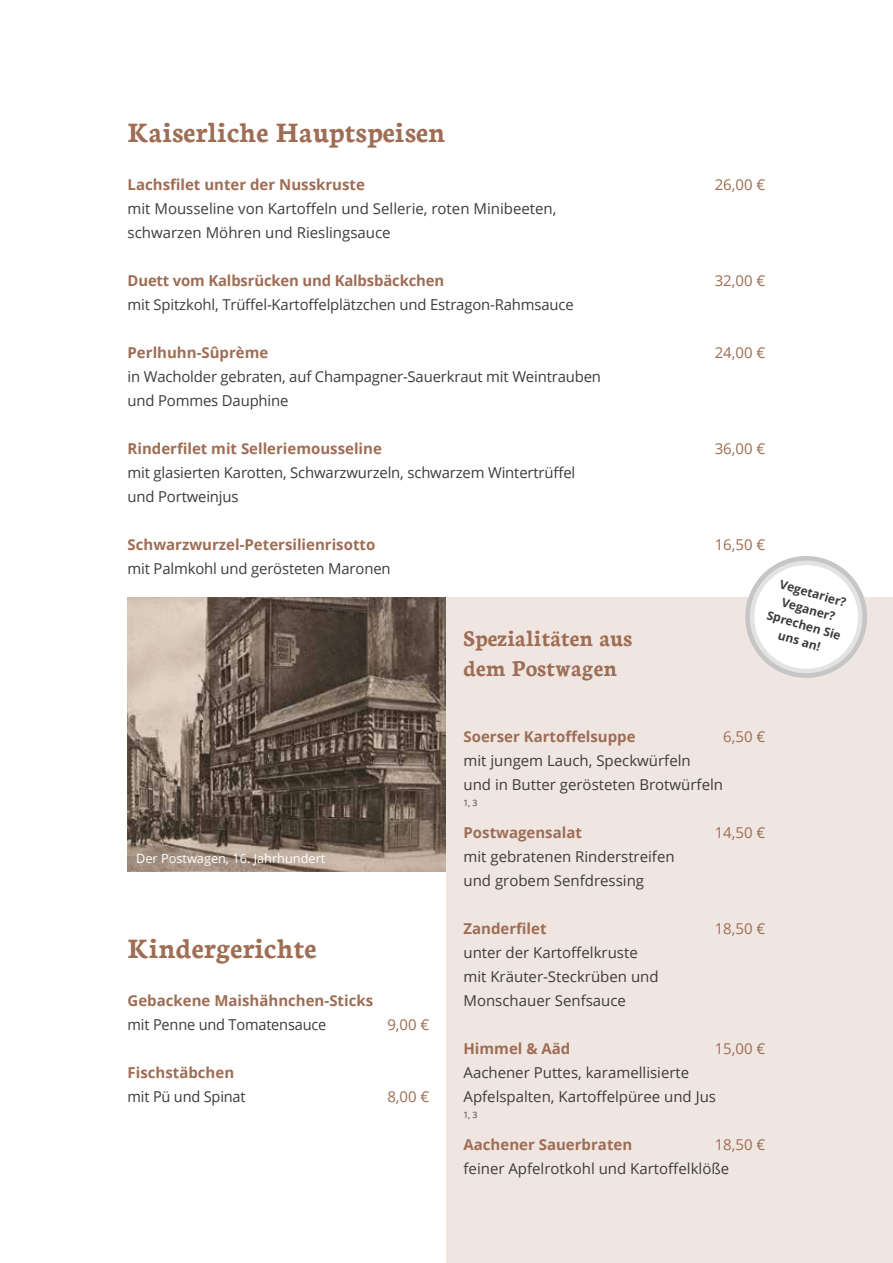
<style>
.page{position:relative;width:893px;height:1263px;background:#fff}
.page>*{position:absolute;margin:0;border:0;box-sizing:border-box;transform-origin:0 0}
.t1{font:700 30px "Neuton";color:#9e6d54}
.t2{font:700 24px/30px "Neuton";color:#9e6d54}
.t3{font:15px/24px "Open Sans";color:#3c3c3b}
.t4{font:700 15px "Open Sans";color:#9e6d54}
.t5{font:15px "Open Sans";color:#9e6d54}
.t6{font:12.75px "Open Sans";color:#fff}
.t7{font:700 12px/16.5px "Open Sans";color:#3c3c3b;text-align:center}
.t8{font:8.7px "Open Sans";color:#3c3c3b}
</style>
<div class="page">
<img style="left:128px;top:598px;width:318px;height:273px">
<div style="left:446px;top:598px;width:447px;height:665px;background:#efe6e2"></div>
<svg style="left:737px;top:556px;width:138px;height:122px"></svg>
<h1 class="t1" style="left:128px;top:116px;width:319px">Kaiserliche Hauptspeisen</h1>
<p class="t4" style="left:128px;top:174px;width:239px">Lachsfilet unter der Nusskruste</p>
<p class="t5" style="left:715px;top:174px;width:52px">26,00 €</p>
<p class="t3" style="left:128px;top:196px;width:430px">mit Mousseline von Kartoffeln und Sellerie, roten Minibeeten, schwarzen Möhren und Rieslingsauce</p>
<p class="t4" style="left:128px;top:270px;width:318px">Duett vom Kalbsrücken und Kalbsbäckchen</p>
<p class="t5" style="left:715px;top:270px;width:52px">32,00 €</p>
<p class="t3" style="left:128px;top:292px;width:448px">mit Spitzkohl, Trüffel-Kartoffelplätzchen und Estragon-Rahmsauce</p>
<p class="t4" style="left:128px;top:342px;width:142px">Perlhuhn-Sûprème</p>
<p class="t5" style="left:715px;top:342px;width:52px">24,00 €</p>
<p class="t3" style="left:128px;top:364px;width:475px">in Wacholder gebraten, auf Champagner-Sauerkraut mit Weintrauben und Pommes Dauphine</p>
<p class="t4" style="left:128px;top:438px;width:256px">Rinderfilet mit Selleriemousseline</p>
<p class="t5" style="left:715px;top:438px;width:52px">36,00 €</p>
<p class="t3" style="left:128px;top:460px;width:449px">mit glasierten Karotten, Schwarzwurzeln, schwarzem Wintertrüffel und Portweinjus</p>
<p class="t4" style="left:128px;top:534px;width:249px">Schwarzwurzel-Petersilienrisotto</p>
<p class="t5" style="left:715px;top:534px;width:52px">16,50 €</p>
<p class="t3" style="left:128px;top:556px;width:265px">mit Palmkohl und gerösteten Maronen</p>
<p class="t6" style="left:136px;top:849px;width:191px">Der Postwagen, 16. Jahrhundert</p>
<h1 class="t1" style="left:128px;top:932px;width:191px">Kindergerichte</h1>
<p class="t4" style="left:128px;top:990px;width:247px">Gebackene Maishähnchen-Sticks</p>
<p class="t3" style="left:128px;top:1012px;width:200px">mit Penne und Tomatensauce</p>
<p class="t5" style="left:387px;top:1014px;width:44px">9,00 €</p>
<p class="t4" style="left:128px;top:1062px;width:108px">Fischstäbchen</p>
<p class="t3" style="left:128px;top:1084px;width:120px">mit Pü und Spinat</p>
<p class="t5" style="left:387px;top:1086px;width:44px">8,00 €</p>
<h2 class="t2" style="left:463px;top:624px;width:170px">Spezialitäten aus dem Postwagen</h2>
<p class="t7" style="left:779px;top:574px;width:78px;rotate:16deg">Vegetarier?<br>Veganer?<br>Sprechen Sie uns an!</p>
<p class="t4" style="left:463px;top:726px;width:174px">Soerser Kartoffelsuppe</p>
<p class="t5" style="left:723px;top:726px;width:44px">6,50 €</p>
<p class="t3" style="left:463px;top:748px;width:261px">mit jungem Lauch, Speckwürfeln<br>und in Butter gerösteten Brotwürfeln</p>
<p class="t8" style="left:463px;top:796px;width:15px">1, 3</p>
<p class="t4" style="left:463px;top:822px;width:120px">Postwagensalat</p>
<p class="t5" style="left:715px;top:822px;width:52px">14,50 €</p>
<p class="t3" style="left:463px;top:844px;width:213px">mit gebratenen Rinderstreifen und grobem Senfdressing</p>
<p class="t4" style="left:463px;top:918px;width:85px">Zanderfilet</p>
<p class="t5" style="left:715px;top:918px;width:52px">18,50 €</p>
<p class="t3" style="left:463px;top:940px;width:197px">unter der Kartoffelkruste mit Kräuter-Steckrüben und<br>Monschauer Senfsauce</p>
<p class="t4" style="left:463px;top:1038px;width:108px">Himmel &amp; Aäd</p>
<p class="t5" style="left:715px;top:1038px;width:52px">15,00 €</p>
<p class="t3" style="left:463px;top:1060px;width:254px">Aachener Puttes, karamellisierte<br>Apfelspalten, Kartoffelpüree und Jus</p>
<p class="t8" style="left:463px;top:1108px;width:15px">1, 3</p>
<p class="t4" style="left:463px;top:1134px;width:170px">Aachener Sauerbraten</p>
<p class="t5" style="left:715px;top:1134px;width:52px">18,50 €</p>
<p class="t3" style="left:463px;top:1156px;width:267px">feiner Apfelrotkohl und Kartoffelklöße</p>
</div>
